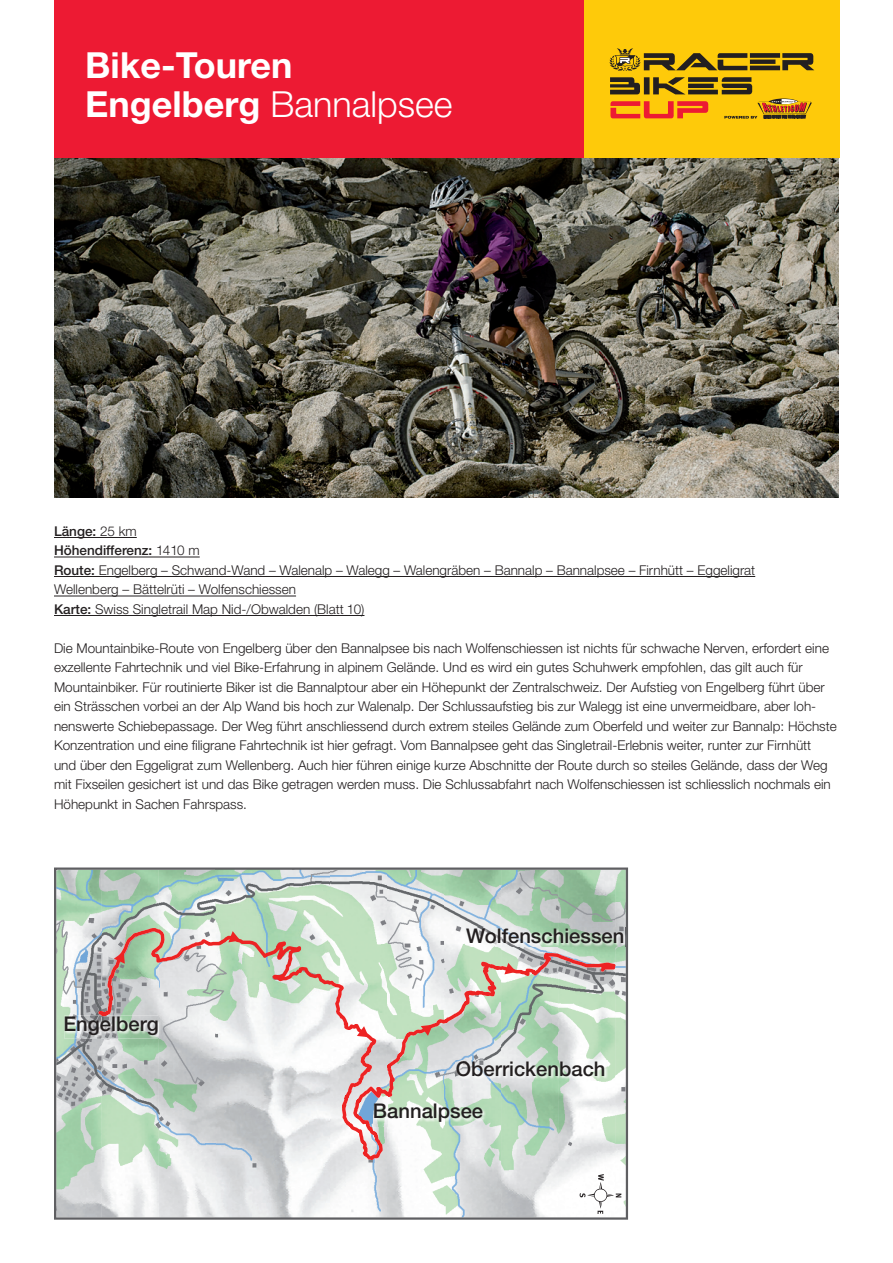
<style>
.page{position:relative;width:893px;height:1263px;background:#fff}
.page>*{position:absolute;margin:0;border:0;box-sizing:border-box;transform-origin:0 0}
.t1{font:700 36px/39px "Helvetica Neue";color:#fff}
.t2{font:500 20.25px "Helvetica Neue";color:#231f20}
.t3{font:300 13.5px/19.5px "Helvetica Neue";color:#231f20}
.s1{font-weight:300}
.s2{font-weight:500}
</style>
<div class="page">
<hr style="left:54px;top:537px;width:83px;height:1px;background:#231f20">
<hr style="left:54px;top:557px;width:146px;height:1px;background:#231f20">
<hr style="left:54px;top:576px;width:701px;height:1px;background:#231f20">
<hr style="left:54px;top:596px;width:242px;height:1px;background:#231f20">
<hr style="left:54px;top:615px;width:310px;height:1px;background:#231f20">
<img style="left:54px;top:157px;width:785px;height:340px">
<div style="left:54px;top:0;width:785px;height:157px;background:#ed1a33"></div>
<div style="left:585px;top:0;width:255px;height:157px;background:#feca0a"></div>
<svg style="left:610px;top:77px;width:202px;height:42px"></svg>
<svg style="left:609px;top:48px;width:205px;height:23px"></svg>
<svg style="left:54px;top:867px;width:574px;height:353px"></svg>
<img style="left:64px;top:1015px;width:98px;height:23px">
<img style="left:374px;top:1103px;width:112px;height:23px">
<img style="left:456px;top:1061px;width:152px;height:19px">
<img style="left:465px;top:928px;width:161px;height:19px">
<svg style="left:626px;top:928px;width:1px;height:19px"></svg>
<svg style="left:579px;top:1173px;width:43px;height:42px"></svg>
<h1 class="t1" style="left:85px;top:45px;width:369px">Bike-Touren<br>Engelberg <span class="s1">Bannalpsee</span></h1>
<p class="t3" style="left:54px;top:521px;width:703px"><span class="s2">Länge:</span> 25 km<br><span class="s2">Höhendifferenz:</span> 1410 m<br><span class="s2">Route:</span> Engelberg – Schwand-Wand – Walenalp – Walegg – Walengräben – Bannalp – Bannalpsee – Firnhütt – Eggeligrat Wellenberg – Bättelrüti – Wolfenschiessen<br><span class="s2">Karte:</span> Swiss Singletrail Map Nid-/Obwalden (Blatt 10)</p>
<p class="t3" style="left:54px;top:638px;width:784px">Die Mountainbike-Route von Engelberg über den Bannalpsee bis nach Wolfenschiessen ist nichts für schwache Nerven, erfordert eine exzellente Fahrtechnik und viel Bike-Erfahrung in alpinem Gelände. Und es wird ein gutes Schuhwerk empfohlen, das gilt auch für Mountainbiker. Für routinierte Biker ist die Bannalptour aber ein Höhepunkt der Zentralschweiz. Der Aufstieg von Engelberg führt über ein Strässchen vorbei an der Alp Wand bis hoch zur Walenalp. Der Schlussaufstieg bis zur Walegg ist eine unvermeidbare, aber loh&shy;nenswerte Schiebepassage. Der Weg führt anschliessend durch extrem steiles Gelände zum Oberfeld und weiter zur Bannalp: Höchste Konzentration und eine filigrane Fahrtechnik ist hier gefragt. Vom Bannalpsee geht das Singletrail-Erlebnis weiter, runter zur Firnhütt und über den Eggeligrat zum Wellenberg. Auch hier führen einige kurze Abschnitte der Route durch so steiles Gelände, dass der Weg mit Fixseilen gesichert ist und das Bike getragen werden muss. Die Schlussabfahrt nach Wolfenschiessen ist schliesslich nochmals ein Höhepunkt in Sachen Fahrspass.</p>
<h2 class="t2" style="left:64px;top:1011px;width:97px">Engelberg</h2>
<h2 class="t2" style="left:466px;top:924px;width:160px">Wolfenschiessen</h2>
<h2 class="t2" style="left:456px;top:1057px;width:151px">Oberrickenbach</h2>
<h2 class="t2" style="left:373px;top:1099px;width:112px">Bannalpsee</h2>
</div>
